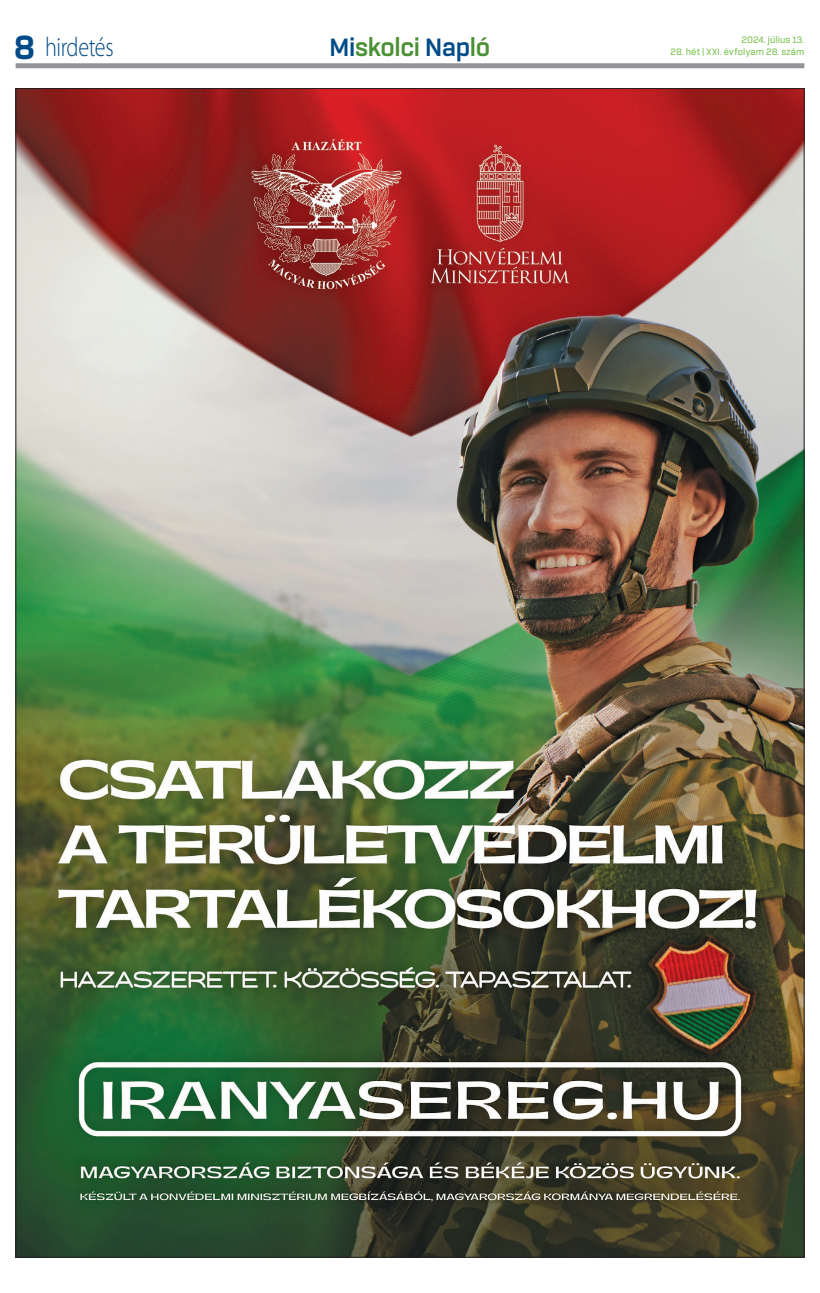
<style>
.page{position:relative;width:820px;height:1293px;background:#fff}
.page>*{position:absolute;margin:0;border:0;box-sizing:border-box;transform-origin:0 0}
.t1{font:800 36px "Rogan";color:#004b87}
.t2{font:700 27px "Rogan";letter-spacing:-.01em;color:#4a9035}
.t3{font:300 27px "Myriad Pro";letter-spacing:-.02em;color:#004b87;scale:.82 1}
.Lead{font:500 10px "Rogan";letter-spacing:.01em;color:#71bf44}
.s1{color:#004b87}
</style>
<div class="page">
<div style="left:16px;top:63px;width:788px;height:5px;background:#939598"></div>
<img style="left:18px;top:90px;width:784px;height:1165px">
<p class="t1" style="left:14px;top:27px;width:23px">8</p>
<p class="t2" style="left:329px;top:32px;width:162px"><span class="s1">Mi</span>skolci <span class="s1">Nap</span>ló</p>
<p class="Lead" style="left:670px;top:46px;width:135px">28. hét | XXI. évfolyam 28. szám</p>
<p class="t3" style="left:45px;top:32px;width:85px">hirdetés</p>
<p class="Lead" style="left:741px;top:34px;width:64px">2024. július 13.</p>
</div>
